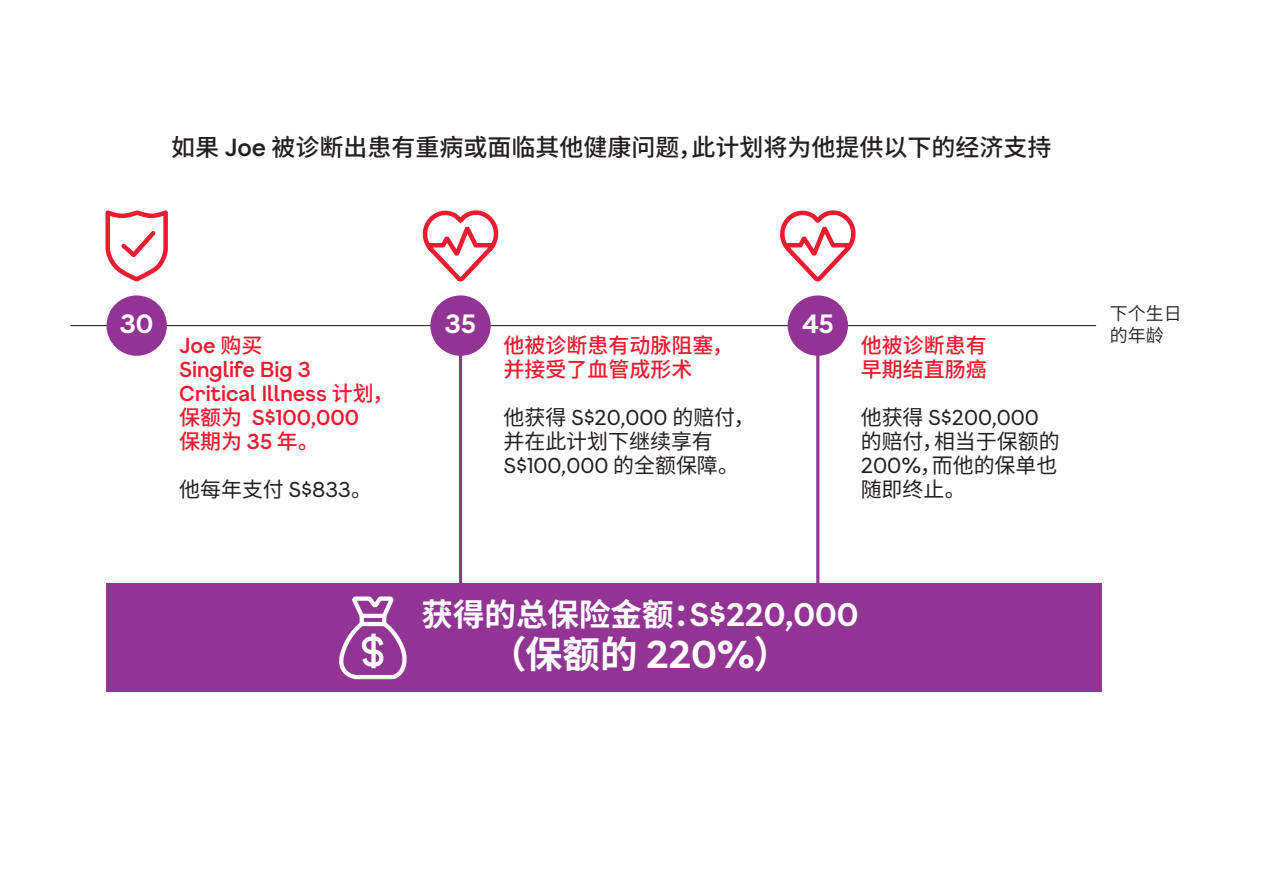
<style>
.page{position:relative;width:1263px;height:893px;background:#fff}
.page>*{position:absolute;margin:0;border:0;box-sizing:border-box;transform-origin:0 0}
.t1{font:700 37.5px "Noto Sans CJ Ksc";color:#fff}
.t2{font:700 31.5px "Noto Sans CJ Ksc";color:#fff}
.t3{font:700 25.5px "F37 Gruffy";color:#fff}
.t4{font:500 24px "Noto Sans CJ Ksc";color:#231f20}
.t5{font:500 21px/24px "F37 Gruffy";color:#ed1b30}
.t6{font:21px/24px "Noto Sans CJ Ksc";color:#231f20;text-align:justify}
.t7{font:21px "F37 Gruffy";color:#231f20}
.t8{font:500 21px/24px "Noto Sans CJ Ksc";color:#ed1b30}
.t9{font:600 18px "Noto Sans CJ Ksc";color:#231f20}
.s1{font-family:"F37 Gruffy"}
.s2{font-family:"Noto Sans CJ Ksc"}
.s3{font-family:"F37 Gruffy";font-size:21.3px}
</style>
<div class="page">
<hr style="left:70px;top:325px;width:1026px;height:1px;background:#231f20">
<svg style="left:105px;top:210px;width:63px;height:72px"></svg>
<div style="left:107px;top:295px;width:60px;height:61px;background:#913493;border-radius:50%"></div>
<hr style="left:459px;top:340px;width:3px;height:301px;background:#913493">
<div style="left:430px;top:295px;width:61px;height:61px;background:#913493;border-radius:50%"></div>
<svg style="left:422px;top:210px;width:77px;height:72px"></svg>
<hr style="left:816px;top:340px;width:3px;height:301px;background:#913493">
<div style="left:788px;top:295px;width:60px;height:61px;background:#913493;border-radius:50%"></div>
<svg style="left:780px;top:210px;width:76px;height:72px"></svg>
<div style="left:107px;top:583px;width:995px;height:109px;background:#913493"></div>
<svg style="left:339px;top:596px;width:68px;height:84px"></svg>
<p class="t4" style="left:171px;top:133px;width:882px">如果 <span class="s1">Joe</span> 被诊断出患有重病或面临其他健康问题，此计划将为他提供以下的经济支持</p>
<p class="t3" style="left:120px;top:307px;width:35px">30</p>
<p class="t5" style="left:179px;top:333px;width:216px">Joe <span class="s2">购买<br></span>Singlife Big 3<br>Critical Illness <span class="s2">计划，保额为</span> S$100,000</p>
<p class="t8" style="left:179px;top:430px;width:141px">保期为 <span class="s1">35</span> 年。</p>
<p class="t6" style="left:179px;top:478px;width:194px">他每年支付 <span class="s1">S$833</span>。</p>
<p class="t3" style="left:445px;top:307px;width:33px">35</p>
<p class="t3" style="left:802px;top:307px;width:33px">45</p>
<p class="t8" style="left:503px;top:334px;width:231px">他被诊断患有动脉阻塞，并接受了血管成形术</p>
<p class="t7" style="left:503px;top:404px;width:253px"><span class="s2">他获得</span> S$20,000 <span class="s2">的赔付，</span></p>
<p class="t6" style="left:503px;top:430px;width:211px">并在此计划下继续享有</p>
<p class="t7" style="left:503px;top:452px;width:237px">S$100,000 <span class="s2">的全额保障。</span></p>
<p class="t8" style="left:861px;top:334px;width:127px">他被诊断患有早期结直肠癌</p>
<p class="t7" style="left:861px;top:404px;width:180px"><span class="s2">他获得</span> S$200,000</p>
<p class="t6" style="left:861px;top:430px;width:200px">的赔付，相当于保额的<span class="s3">200%</span>，而他的保单也随即终止。</p>
<h2 class="t2" style="left:422px;top:596px;width:438px">获得的总保险金额：<span class="s1">S$220,000</span></h2>
<h1 class="t1" style="left:489px;top:633px;width:303px">（保额的 <span class="s1">220%</span>）</h1>
<p class="t9" style="left:1110px;top:304px;width:73px">下个生日</p>
<p class="t9" style="left:1110px;top:325px;width:55px">的年龄</p>
</div>
